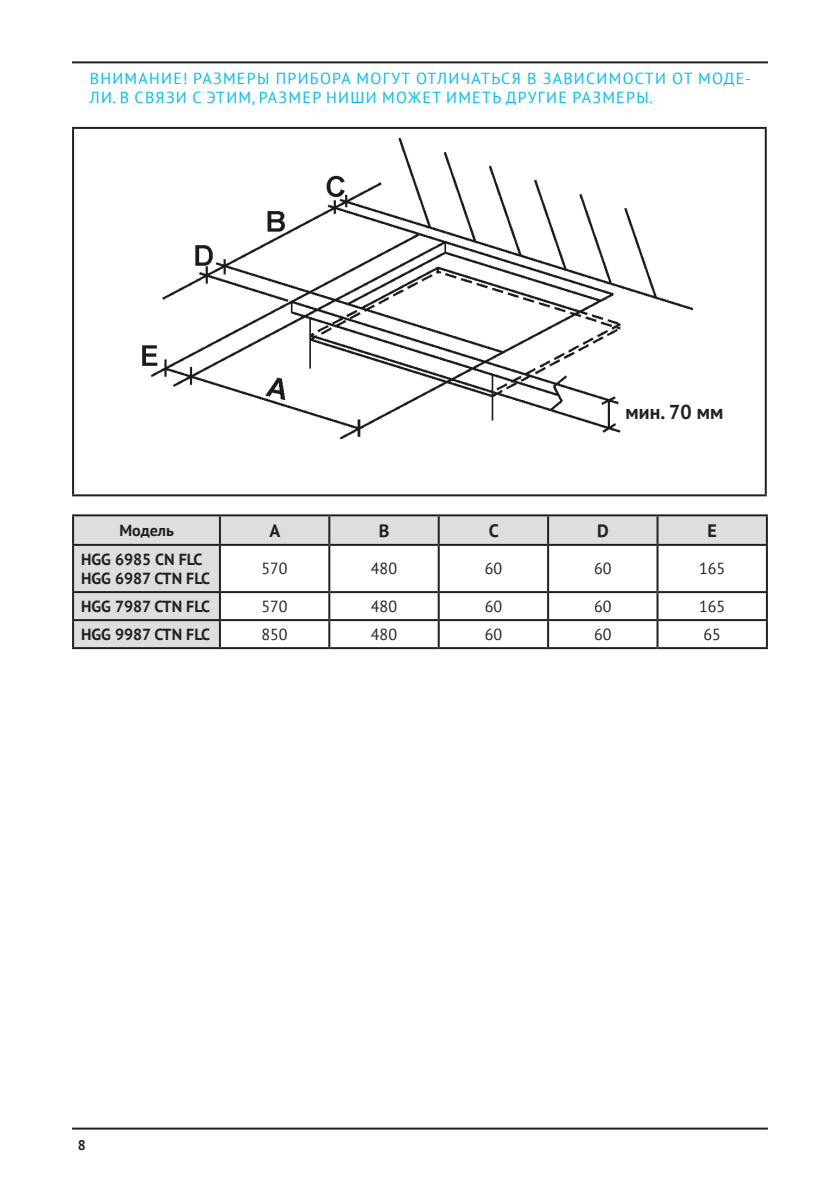
<style>
.page{position:relative;width:840px;height:1191px;background:#fff}
.page>*{position:absolute;margin:0;border:0;box-sizing:border-box;transform-origin:0 0}
.Cell{font:700 20px "PT Sans";color:#231f20}
.Cell-2{font:700 18px "PT Sans";color:#231f20}
.Attention{font:16px/19.2px "PT Sans";letter-spacing:.08em;color:#01bdf2}
.Cell-3{font:700 16px "PT Sans";color:#231f20}
.Cell-4{font:16px "PT Sans";color:#231f20}
.t1{font:700 14px "PT Sans";color:#231f20}
</style>
<div class="page">
<hr style="left:72px;top:61px;width:695px;height:2px;background:#231f20">
<hr style="left:72px;top:1127px;width:695px;height:2px;background:#231f20">
<hr style="left:72px;top:127px;width:694px;height:2px;background:#231f20">
<hr style="left:72px;top:129px;width:2px;height:365px;background:#231f20">
<hr style="left:764px;top:129px;width:2px;height:365px;background:#231f20">
<hr style="left:72px;top:494px;width:694px;height:2px;background:#231f20">
<img style="left:142px;top:138px;width:549px;height:302px">
<svg style="left:74px;top:516px;width:691px;height:131px"></svg>
<hr style="left:72px;top:514px;width:148px;height:2px;background:#231f20">
<hr style="left:72px;top:516px;width:2px;height:28px;background:#231f20">
<hr style="left:220px;top:514px;width:109px;height:2px;background:#231f20">
<hr style="left:219px;top:516px;width:2px;height:28px;background:#231f20">
<hr style="left:329px;top:514px;width:109px;height:2px;background:#231f20">
<hr style="left:328px;top:516px;width:2px;height:28px;background:#231f20">
<hr style="left:438px;top:514px;width:110px;height:2px;background:#231f20">
<hr style="left:437px;top:516px;width:2px;height:28px;background:#231f20">
<hr style="left:548px;top:514px;width:109px;height:2px;background:#231f20">
<hr style="left:547px;top:516px;width:2px;height:28px;background:#231f20">
<hr style="left:657px;top:514px;width:110px;height:2px;background:#231f20">
<hr style="left:656px;top:516px;width:2px;height:28px;background:#231f20">
<hr style="left:765px;top:516px;width:2px;height:28px;background:#231f20">
<hr style="left:72px;top:544px;width:148px;height:2px;background:#231f20">
<hr style="left:72px;top:546px;width:2px;height:45px;background:#231f20">
<hr style="left:220px;top:544px;width:109px;height:2px;background:#231f20">
<hr style="left:219px;top:546px;width:2px;height:45px;background:#231f20">
<hr style="left:329px;top:544px;width:109px;height:2px;background:#231f20">
<hr style="left:328px;top:546px;width:2px;height:45px;background:#231f20">
<hr style="left:438px;top:544px;width:110px;height:2px;background:#231f20">
<hr style="left:437px;top:546px;width:2px;height:45px;background:#231f20">
<hr style="left:548px;top:544px;width:109px;height:2px;background:#231f20">
<hr style="left:547px;top:546px;width:2px;height:45px;background:#231f20">
<hr style="left:657px;top:544px;width:110px;height:2px;background:#231f20">
<hr style="left:656px;top:546px;width:2px;height:45px;background:#231f20">
<hr style="left:765px;top:546px;width:2px;height:45px;background:#231f20">
<hr style="left:72px;top:591px;width:148px;height:2px;background:#231f20">
<hr style="left:72px;top:593px;width:2px;height:26px;background:#231f20">
<hr style="left:220px;top:591px;width:109px;height:2px;background:#231f20">
<hr style="left:219px;top:593px;width:2px;height:26px;background:#231f20">
<hr style="left:329px;top:591px;width:109px;height:2px;background:#231f20">
<hr style="left:328px;top:593px;width:2px;height:26px;background:#231f20">
<hr style="left:438px;top:591px;width:110px;height:2px;background:#231f20">
<hr style="left:437px;top:593px;width:2px;height:26px;background:#231f20">
<hr style="left:548px;top:591px;width:109px;height:2px;background:#231f20">
<hr style="left:547px;top:593px;width:2px;height:26px;background:#231f20">
<hr style="left:657px;top:591px;width:110px;height:2px;background:#231f20">
<hr style="left:656px;top:593px;width:2px;height:26px;background:#231f20">
<hr style="left:765px;top:593px;width:2px;height:26px;background:#231f20">
<hr style="left:72px;top:619px;width:148px;height:2px;background:#231f20">
<hr style="left:72px;top:621px;width:2px;height:26px;background:#231f20">
<hr style="left:220px;top:619px;width:109px;height:2px;background:#231f20">
<hr style="left:219px;top:621px;width:2px;height:26px;background:#231f20">
<hr style="left:329px;top:619px;width:109px;height:2px;background:#231f20">
<hr style="left:328px;top:621px;width:2px;height:26px;background:#231f20">
<hr style="left:438px;top:619px;width:110px;height:2px;background:#231f20">
<hr style="left:437px;top:621px;width:2px;height:26px;background:#231f20">
<hr style="left:548px;top:619px;width:109px;height:2px;background:#231f20">
<hr style="left:547px;top:621px;width:2px;height:26px;background:#231f20">
<hr style="left:657px;top:619px;width:110px;height:2px;background:#231f20">
<hr style="left:656px;top:621px;width:2px;height:26px;background:#231f20">
<hr style="left:765px;top:621px;width:2px;height:26px;background:#231f20">
<hr style="left:72px;top:647px;width:148px;height:2px;background:#231f20">
<hr style="left:220px;top:647px;width:109px;height:2px;background:#231f20">
<hr style="left:329px;top:647px;width:109px;height:2px;background:#231f20">
<hr style="left:438px;top:647px;width:110px;height:2px;background:#231f20">
<hr style="left:548px;top:647px;width:109px;height:2px;background:#231f20">
<hr style="left:657px;top:647px;width:110px;height:2px;background:#231f20">
<svg style="left:588px;top:349px;width:103px;height:91px"></svg>
<p class="Attention" style="left:90px;top:68px;width:662px">ВНИМАНИЕ! РАЗМЕРЫ ПРИБОРА МОГУТ ОТЛИЧАТЬСЯ В ЗАВИСИМОСТИ ОТ МОДЕ-<br>ЛИ. В СВЯЗИ С ЭТИМ, РАЗМЕР НИШИ МОЖЕТ ИМЕТЬ ДРУГИЕ РАЗМЕРЫ.</p>
<p class="Cell" style="left:624px;top:399px;width:99px;rotate:-1deg">мин. 70 мм</p>
<p class="Cell-3" style="left:119px;top:520px;width:56px">Модель</p>
<p class="Cell-2" style="left:269px;top:518px;width:12px">A</p>
<p class="Cell-2" style="left:378px;top:518px;width:12px">B</p>
<p class="Cell-2" style="left:488px;top:518px;width:12px">C</p>
<p class="Cell-2" style="left:596px;top:518px;width:13px">D</p>
<p class="Cell-2" style="left:707px;top:518px;width:11px">E</p>
<p class="Cell-3" style="left:81px;top:548px;width:123px">HGG 6985 CN FLC</p>
<p class="Cell-3" style="left:81px;top:568px;width:130px">HGG 6987 CTN FLC</p>
<p class="Cell-4" style="left:261px;top:558px;width:28px">570</p>
<p class="Cell-4" style="left:371px;top:558px;width:28px">480</p>
<p class="Cell-4" style="left:484px;top:558px;width:19px">60</p>
<p class="Cell-4" style="left:593px;top:558px;width:19px">60</p>
<p class="Cell-4" style="left:698px;top:558px;width:28px">165</p>
<p class="Cell-3" style="left:81px;top:596px;width:130px">HGG 7987 CTN FLC</p>
<p class="Cell-4" style="left:261px;top:596px;width:28px">570</p>
<p class="Cell-4" style="left:371px;top:596px;width:28px">480</p>
<p class="Cell-4" style="left:484px;top:596px;width:19px">60</p>
<p class="Cell-4" style="left:593px;top:596px;width:19px">60</p>
<p class="Cell-4" style="left:698px;top:596px;width:28px">165</p>
<p class="Cell-3" style="left:81px;top:624px;width:130px">HGG 9987 CTN FLC</p>
<p class="Cell-4" style="left:261px;top:624px;width:28px">850</p>
<p class="Cell-4" style="left:371px;top:624px;width:28px">480</p>
<p class="Cell-4" style="left:484px;top:624px;width:19px">60</p>
<p class="Cell-4" style="left:593px;top:624px;width:19px">60</p>
<p class="Cell-4" style="left:703px;top:624px;width:19px">65</p>
<p class="t1" style="left:78px;top:1136px;width:9px">8</p>
</div>
